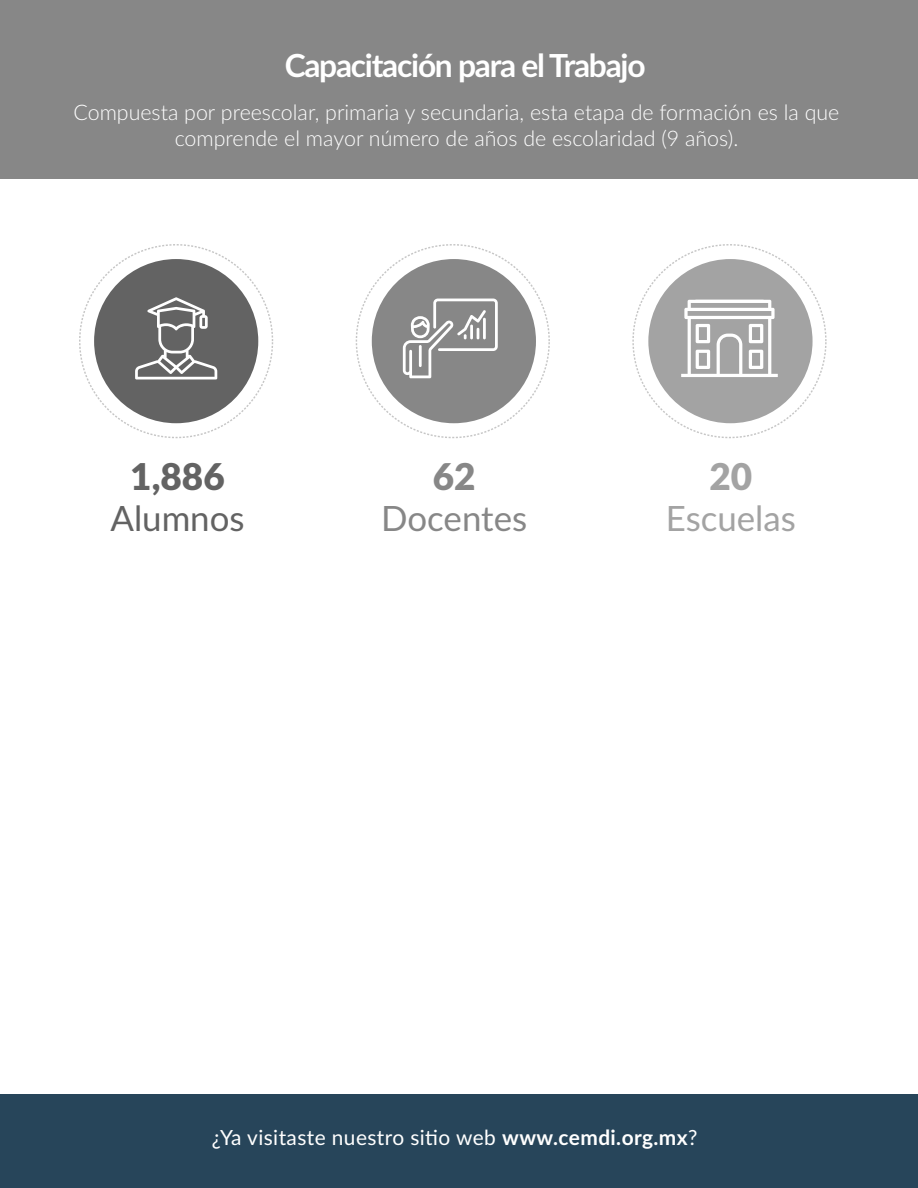
<style>
.page{position:relative;width:918px;height:1188px;background:#fff}
.page>*{position:absolute;margin:0;border:0;box-sizing:border-box;transform-origin:0 0}
.t1{font:900 36.9px "Lato";color:#636363}
.t2{font:900 36.9px "Lato";color:#878787}
.t3{font:900 36.9px "Lato";color:#a3a3a3}
.t4{font:34.8px "Lato";color:#878787}
.t5{font:34.8px "Lato";color:#a3a3a3}
.t6{font:34.8px "Lato";color:#636363}
.t7{font:700 31.8px "Lato";letter-spacing:-.04em;color:#fff}
.t8{font:300 21.45px/26px "Lato";color:#fff;text-align:center}
.t9{font:20.85px "Lato";letter-spacing:.02em;color:#fff}
.s1{font-weight:700}
</style>
<div class="page">
<div style="left:0;top:0;width:918px;height:178px;background:#878787"></div>
<svg style="left:632px;top:244px;width:195px;height:194px"></svg>
<svg style="left:356px;top:244px;width:194px;height:194px"></svg>
<svg style="left:79px;top:244px;width:194px;height:194px"></svg>
<div style="left:0;top:1094px;width:918px;height:94px;background:#27455a"></div>
<h3 class="t7" style="left:285px;top:42px;width:362px">Capacitación para el Trabajo</h3>
<p class="t8" style="left:73px;top:98px;width:768px">Compuesta por preescolar, primaria y secundaria, esta etapa de formación es la que comprende el mayor número de años de escolaridad (9 años).</p>
<h1 class="t1" style="left:130px;top:448px;width:96px">1,886</h1>
<h2 class="t6" style="left:110px;top:494px;width:136px">Alumnos</h2>
<h1 class="t2" style="left:433px;top:448px;width:44px">62</h1>
<h2 class="t4" style="left:381px;top:494px;width:147px">Docentes</h2>
<h1 class="t3" style="left:710px;top:448px;width:44px">20</h1>
<h2 class="t5" style="left:666px;top:494px;width:132px">Escuelas</h2>
<p class="t9" style="left:212px;top:1122px;width:487px">¿Ya visitaste nuestro sitio web <span class="s1">www.cemdi.org.mx</span>?</p>
</div>
